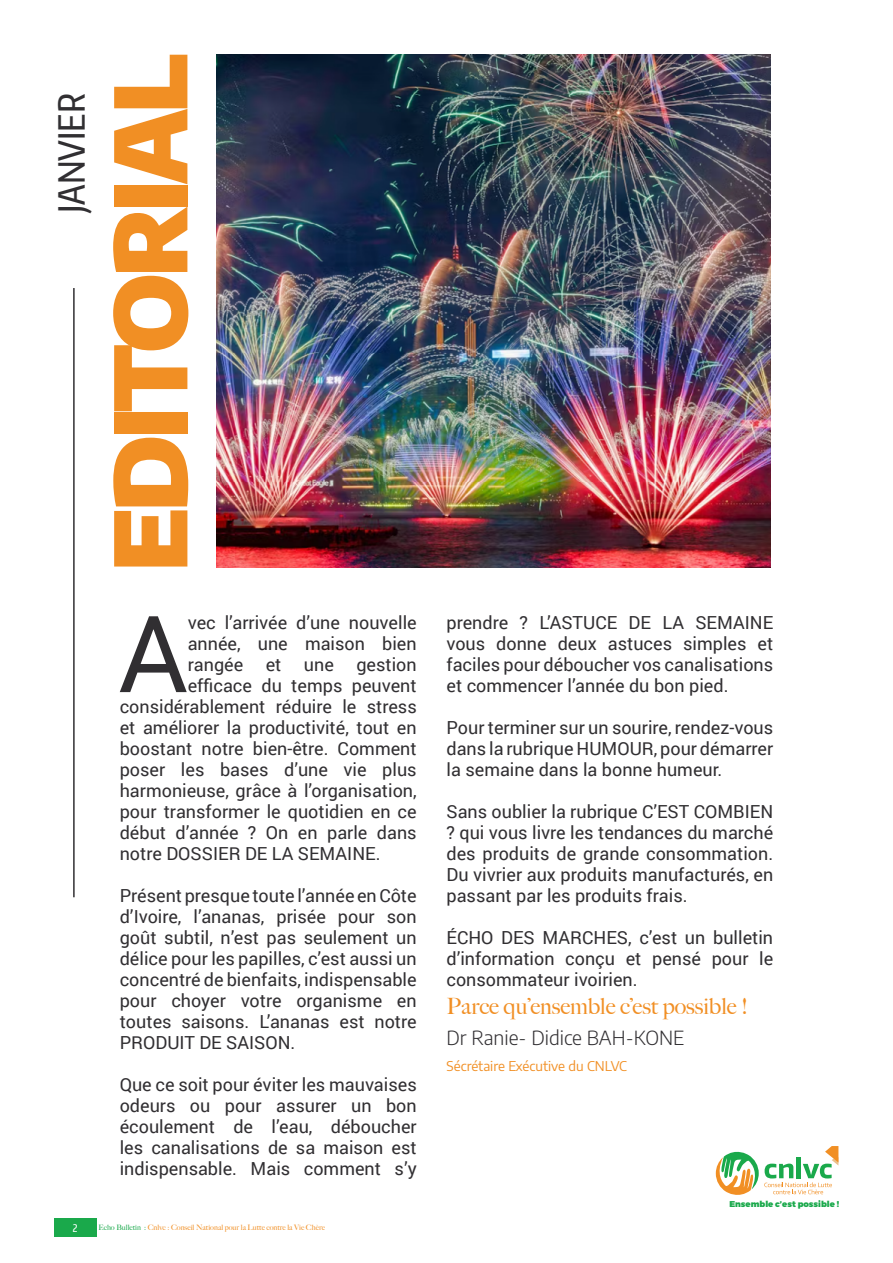
<style>
.page{position:relative;width:893px;height:1263px;background:#fff}
.page>*{position:absolute;margin:0;border:0;box-sizing:border-box;transform-origin:0 0}
.t1{font:106.65px "Roboto";color:#312f32}
.t2{font:900 99px "Encode Sans";letter-spacing:-.05em;color:#f18f24}
.t3{font:500 36px "Encode Sans Compressed";color:#312f32}
.t4{font:500 22.5px "Big Caslon";color:#f18f24}
.t5{font:300 19.5px "Encode Sans";color:#312f32}
.t6{font:18px/21px "Roboto";color:#312f32;text-align:justify}
.t7{font:13.5px "Encode Sans";color:#f18f24}
.t8{font:500 10.5px "Encode Sans Compressed";color:#fff}
.t9{font:900 8.4px "Montserrat";color:#1aa94b}
.t10{font:500 7.5px "Big Caslon";color:#f18f24}
.s1{color:#1aa94b}
</style>
<div class="page">
<div style="left:54px;top:1218px;width:42px;height:19px;background:#1aa94b"></div>
<img style="left:217px;top:54px;width:554px;height:513px">
<hr style="left:73px;top:288px;width:2px;height:609px;background:#312f32">
<svg style="left:715px;top:1146px;width:123px;height:49px"></svg>
<h3 class="t3" style="left:48px;top:213px;width:122px;rotate:-90deg">JANVIER</h3>
<h2 class="t2" style="left:72px;top:572px;width:519px;rotate:-90deg">EDITORIAL</h2>
<h1 class="t1" style="left:119px;top:579px;width:70px">A</h1>
<p class="t6" style="left:188px;top:611px;width:230px">vec l’arrivée d’une nouvelle</p>
<p class="t6" style="left:188px;top:632px;width:230px">année, une maison bien</p>
<p class="t6" style="left:188px;top:653px;width:230px">rangée et une gestion</p>
<p class="t6" style="left:188px;top:674px;width:230px">efficace du temps peuvent</p>
<p class="t6" style="left:120px;top:695px;width:298px">considérablement réduire le stress</p>
<p class="t6" style="left:120px;top:716px;width:298px">et améliorer la productivité, tout en</p>
<p class="t6" style="left:120px;top:737px;width:298px">boostant notre bien-être. Comment</p>
<p class="t6" style="left:120px;top:758px;width:298px">poser les bases d’une vie plus</p>
<p class="t6" style="left:120px;top:779px;width:298px">harmonieuse, grâce à l’organisation,</p>
<p class="t6" style="left:120px;top:800px;width:298px">pour transformer le quotidien en ce</p>
<p class="t6" style="left:120px;top:821px;width:298px">début d’année ? On en parle dans</p>
<p class="t6" style="left:120px;top:843px;width:262px">notre DOSSIER DE LA SEMAINE.</p>
<p class="t6" style="left:120px;top:884px;width:298px">Présent presque toute l’année en Côte d’Ivoire, l’ananas, prisée pour son goût subtil, n’est pas seulement un délice pour les papilles, c’est aussi un concentré de bienfaits, indispensable pour choyer votre organisme en toutes saisons. L’ananas est notre PRODUIT DE SAISON.</p>
<p class="t6" style="left:120px;top:1074px;width:298px">Que ce soit pour éviter les mauvaises odeurs ou pour assurer un bon écoulement de l’eau, déboucher les canalisations de sa maison est indispensable. Mais comment s’y</p>
<p class="t8" style="left:73px;top:1221px;width:6px">2</p>
<p class="t10" style="left:98px;top:1221px;width:228px"><span class="s1">Echo Bulletin :</span> Cnlvc : Conseil National pour la Lutte contre la Vie Chère</p>
<p class="t6" style="left:446px;top:612px;width:328px">prendre ? L’ASTUCE DE LA SEMAINE vous donne deux astuces simples et faciles pour déboucher vos canalisations et commencer l’année du bon pied.</p>
<p class="t6" style="left:446px;top:717px;width:328px">Pour terminer sur un sourire, rendez-vous dans la rubrique HUMOUR, pour démarrer la semaine dans la bonne humeur.</p>
<p class="t6" style="left:446px;top:801px;width:328px">Sans oublier la rubrique C’EST COMBIEN ? qui vous livre les tendances du marché des produits de grande consommation.<br>Du vivrier aux produits manufacturés, en passant par les produits frais.</p>
<p class="t6" style="left:446px;top:927px;width:328px">ÉCHO DES MARCHES, c’est un bulletin d’information conçu et pensé pour le consommateur ivoirien.</p>
<p class="t4" style="left:446px;top:987px;width:303px">Parce qu’ensemble c’est possible !</p>
<p class="t5" style="left:446px;top:1024px;width:239px">Dr Ranie- Didice BAH-KONE</p>
<p class="t7" style="left:446px;top:1057px;width:182px">Sécrétaire Exécutive du CNLVC</p>
<p class="t9" style="left:729px;top:1199px;width:111px">Ensemble c’est possible !</p>
</div>
